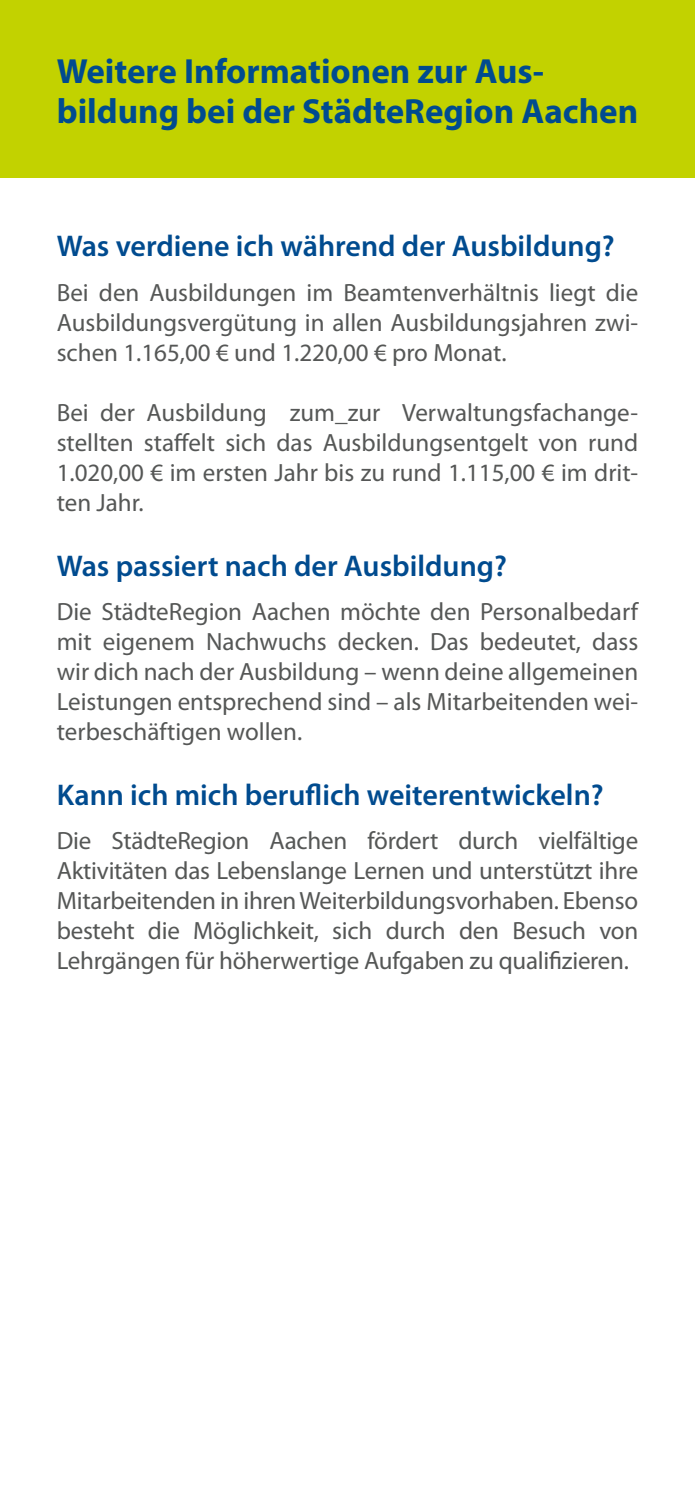
<style>
.page{position:relative;width:695px;height:1489px;background:#fff}
.page>*{position:absolute;margin:0;border:0;box-sizing:border-box;transform-origin:0 0}
.t1{font:700 35px/40px "Myriad Pro";color:#004b8f}
.t2{font:600 30px "Myriad Pro";color:#004b8f}
.t3{font:25px/30px "Myriad Pro";color:#555756;text-align:justify}
</style>
<div class="page">
<div style="left:0;top:0;width:694px;height:177px;background:#c2d200"></div>
<h1 class="t1" style="left:57px;top:52px;width:583px">Weitere Informationen zur Aus&shy;bildung bei der StädteRegion Aachen</h1>
<p class="t2" style="left:57px;top:230px;width:559px">Was verdiene ich während der Ausbildung?</p>
<p class="t3" style="left:57px;top:278px;width:583px">Bei den Ausbildungen im Beamtenverhältnis liegt die Ausbildungsvergütung in allen Ausbildungsjahren zwi&shy;schen 1.165,00 € und 1.220,00 € pro Monat.</p>
<p class="t3" style="left:57px;top:398px;width:583px">Bei der Ausbildung zum_zur Verwaltungsfachange&shy;stellten staffelt sich das Ausbildungsentgelt von rund 1.020,00 € im ersten Jahr bis zu rund 1.115,00 € im drit&shy;ten Jahr.</p>
<p class="t2" style="left:57px;top:549px;width:451px">Was passiert nach der Ausbildung?</p>
<p class="t3" style="left:57px;top:597px;width:583px">Die StädteRegion Aachen möchte den Personalbedarf mit eigenem Nachwuchs decken. Das bedeutet, dass wir dich nach der Ausbildung – wenn deine allgemeinen Leistungen entsprechend sind – als Mitarbeitenden wei&shy;terbeschäftigen wollen.</p>
<p class="t2" style="left:57px;top:778px;width:548px">Kann ich mich beruflich weiterentwickeln?</p>
<p class="t3" style="left:57px;top:826px;width:583px">Die StädteRegion Aachen fördert durch vielfältige Aktivitäten das Lebenslange Lernen und unterstützt ihre Mitarbeitenden in ihren Weiterbildungsvorhaben. Ebenso besteht die Möglichkeit, sich durch den Besuch von Lehrgängen für höherwertige Aufgaben zu qualifizieren.</p>
</div>
